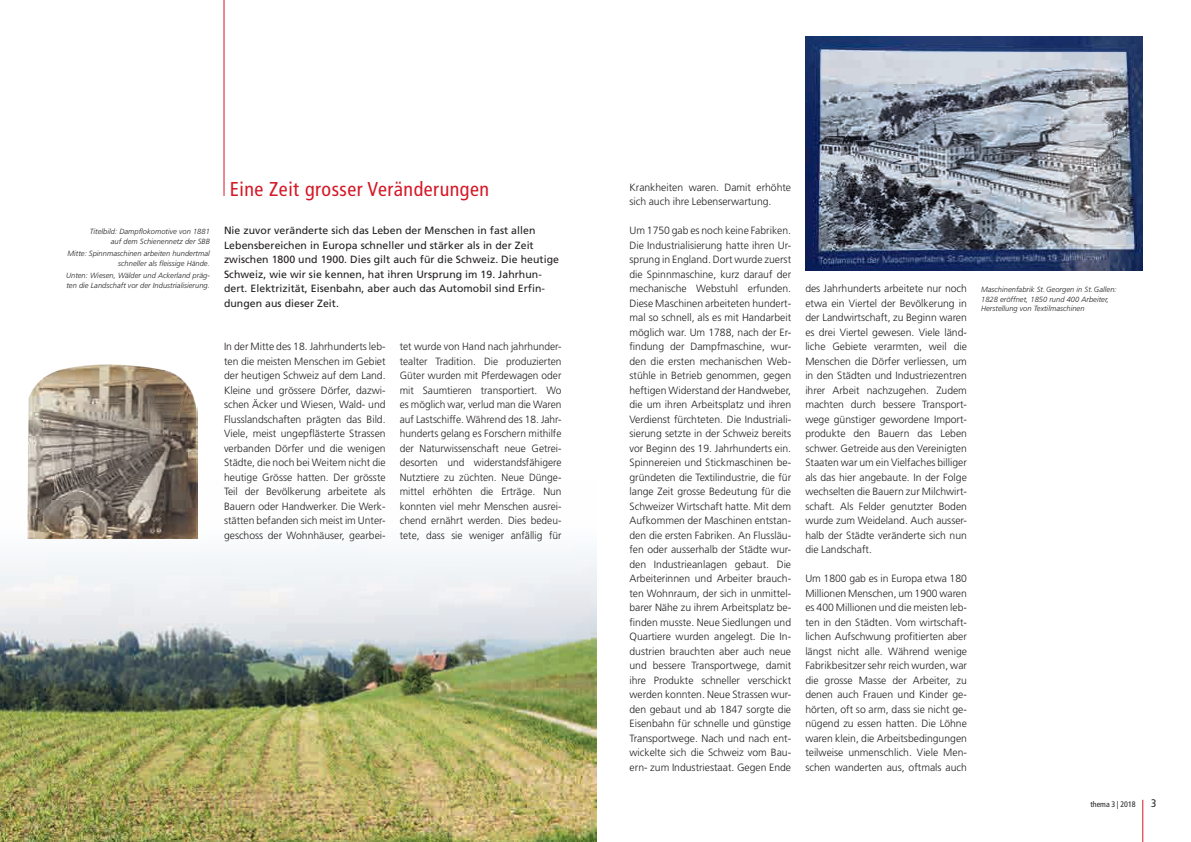
<style>
.page{position:relative;width:1191px;height:842px;background:#fff}
.page>*{position:absolute;margin:0;border:0;box-sizing:border-box;transform-origin:0 0}
.t1{font:condensed 20px "Frutiger";letter-spacing:.025em;color:#d51726}
.t2{font:condensed 11px "Frutiger";color:#231f20}
.t3{font:300 10.5px/14.5px "Frutiger";color:#231f20;text-align:justify}
.t4{font:10.5px/14.5px "Frutiger";letter-spacing:.005em;color:#231f20}
.t5{font:condensed 8px "Frutiger";color:#231f20}
.t6{font:italic 300 7.5px/9.5px "Frutiger";letter-spacing:.005em;color:#231f20;text-align:right}
</style>
<div class="page">
<hr style="left:223px;top:0;width:1px;height:196px;background:#d51726">
<img style="left:0;top:481px;width:597px;height:361px">
<img style="left:27px;top:365px;width:170px;height:174px">
<img style="left:805px;top:37px;width:337px;height:233px">
<hr style="left:1142px;top:800px;width:1px;height:42px;background:#d51726">
<p class="t6" style="left:90px;top:227px;width:122px">Titelbild: Dampflokomotive von 1881 auf dem Schienennetz der SBB</p>
<p class="t6" style="left:67px;top:249px;width:144px">Mitte: Spinnmaschinen arbeiten hundertmal schneller als fleissige Hände.</p>
<p class="t6" style="left:66px;top:271px;width:145px;text-align:left">Unten: Wiesen, Wälder und Ackerland präg&shy;ten die Landschaft vor der Industrialisierung.</p>
<h1 class="t1" style="left:230px;top:178px;width:261px">Eine Zeit grosser Veränderungen</h1>
<p class="t4" style="left:224px;top:223px;width:336px">Nie zuvor veränderte sich das Leben der Menschen in fast allen Lebensbereichen in Europa schneller und stärker als in der Zeit zwischen 1800 und 1900. Dies gilt auch für die Schweiz. Die heutige Schweiz, wie wir sie kennen, hat ihren Ursprung im 19. Jahrhun&shy;dert. Elektrizität, Eisenbahn, aber auch das Automobil sind Erfin&shy;dungen aus dieser Zeit.</p>
<p class="t3" style="left:224px;top:339px;width:163px">In der Mitte des 18. Jahrhunderts leb&shy;ten die meisten Menschen im Gebiet der heutigen Schweiz auf dem Land.<br>Kleine und grössere Dörfer, dazwi&shy;schen Äcker und Wiesen, Wald- und Flusslandschaften prägten das Bild.<br>Viele, meist ungepflästerte Strassen verbanden Dörfer und die wenigen Städte, die noch bei Weitem nicht die heutige Grösse hatten. Der grösste Teil der Bevölkerung arbeitete als Bauern oder Handwerker. Die Werk&shy;stätten befanden sich meist im Unter&shy;geschoss der Wohnhäuser, gearbei-</p>
<p class="t3" style="left:400px;top:339px;width:163px">tet wurde von Hand nach jahrhunder&shy;tealter Tradition. Die produzierten Güter wurden mit Pferdewagen oder mit Saumtieren transportiert. Wo es möglich war, verlud man die Waren auf Lastschiffe. Während des 18. Jahr&shy;hunderts gelang es Forschern mithilfe der Naturwissenschaft neue Getrei&shy;desorten und widerstandsfähigere Nutztiere zu züchten. Neue Dünge&shy;mittel erhöhten die Erträge. Nun konnten viel mehr Menschen ausrei&shy;chend ernährt werden. Dies bedeu&shy;tete, dass sie weniger anfällig für</p>
<p class="t3" style="left:629px;top:180px;width:163px">Krankheiten waren. Damit erhöhte sich auch ihre Lebenserwartung.</p>
<p class="t3" style="left:629px;top:223px;width:163px">Um 1750 gab es noch keine Fabriken.<br>Die Industrialisierung hatte ihren Ur&shy;sprung in England. Dort wurde zuerst die Spinnmaschine, kurz darauf der mechanische Webstuhl erfunden.<br>Diese Maschinen arbeiteten hundert&shy;mal so schnell, als es mit Handarbeit möglich war. Um 1788, nach der Er&shy;findung der Dampfmaschine, wur&shy;den die ersten mechanischen Web&shy;stühle in Betrieb genommen, gegen heftigen Widerstand der Handweber, die um ihren Arbeitsplatz und ihren Verdienst fürchteten. Die Industriali&shy;sierung setzte in der Schweiz bereits vor Beginn des 19. Jahrhunderts ein.<br>Spinnereien und Stickmaschinen be&shy;gründeten die Textilindustrie, die für lange Zeit grosse Bedeutung für die Schweizer Wirtschaft hatte. Mit dem Aufkommen der Maschinen entstan&shy;den die ersten Fabriken. An Flussläu&shy;fen oder ausserhalb der Städte wur&shy;den Industrieanlagen gebaut. Die Arbeiterinnen und Arbeiter brauch&shy;ten Wohnraum, der sich in unmittel&shy;barer Nähe zu ihrem Arbeitsplatz be&shy;finden musste. Neue Siedlungen und Quartiere wurden angelegt. Die In&shy;dustrien brauchten aber auch neue und bessere Transportwege, damit ihre Produkte schneller verschickt werden konnten. Neue Strassen wur&shy;den gebaut und ab 1847 sorgte die Eisenbahn für schnelle und günstige Transportwege. Nach und nach ent&shy;wickelte sich die Schweiz vom Bau&shy;ern- zum Industriestaat. Gegen Ende</p>
<p class="t3" style="left:805px;top:281px;width:163px">des Jahrhunderts arbeitete nur noch etwa ein Viertel der Bevölkerung in der Landwirtschaft, zu Beginn waren es drei Viertel gewesen. Viele länd&shy;liche Gebiete verarmten, weil die Menschen die Dörfer verliessen, um in den Städten und Industriezentren ihrer Arbeit nachzugehen. Zudem machten durch bessere Transport&shy;wege günstiger gewordene Import&shy;produkte den Bauern das Leben schwer. Getreide aus den Vereinigten Staaten war um ein Vielfaches billiger als das hier angebaute. In der Folge wechselten die Bauern zur Milchwirt&shy;schaft. Als Felder genutzter Boden wurde zum Weideland. Auch ausser&shy;halb der Städte veränderte sich nun die Landschaft.</p>
<p class="t3" style="left:805px;top:571px;width:163px">Um 1800 gab es in Europa etwa 180<br>Millionen Menschen, um 1900 waren es 400 Millionen und die meisten leb&shy;ten in den Städten. Vom wirtschaft&shy;lichen Aufschwung profitierten aber längst nicht alle. Während wenige Fabrikbesitzer sehr reich wurden, war die grosse Masse der Arbeiter, zu denen auch Frauen und Kinder ge&shy;hörten, oft so arm, dass sie nicht ge&shy;nügend zu essen hatten. Die Löhne waren klein, die Arbeitsbedingungen teilweise unmenschlich. Viele Men&shy;schen wanderten aus, oftmals auch</p>
<p class="t6" style="left:981px;top:285px;width:137px;text-align:left">Maschinenfabrik St.Georgen in St.Gallen:<br>1828 eröffnet, 1850 rund 400 Arbeiter,<br>Herstellung von Textilmaschinen</p>
<p class="t5" style="left:1090px;top:800px;width:47px">thema 3 | 2018</p>
<p class="t2" style="left:1151px;top:797px;width:7px">3</p>
</div>
